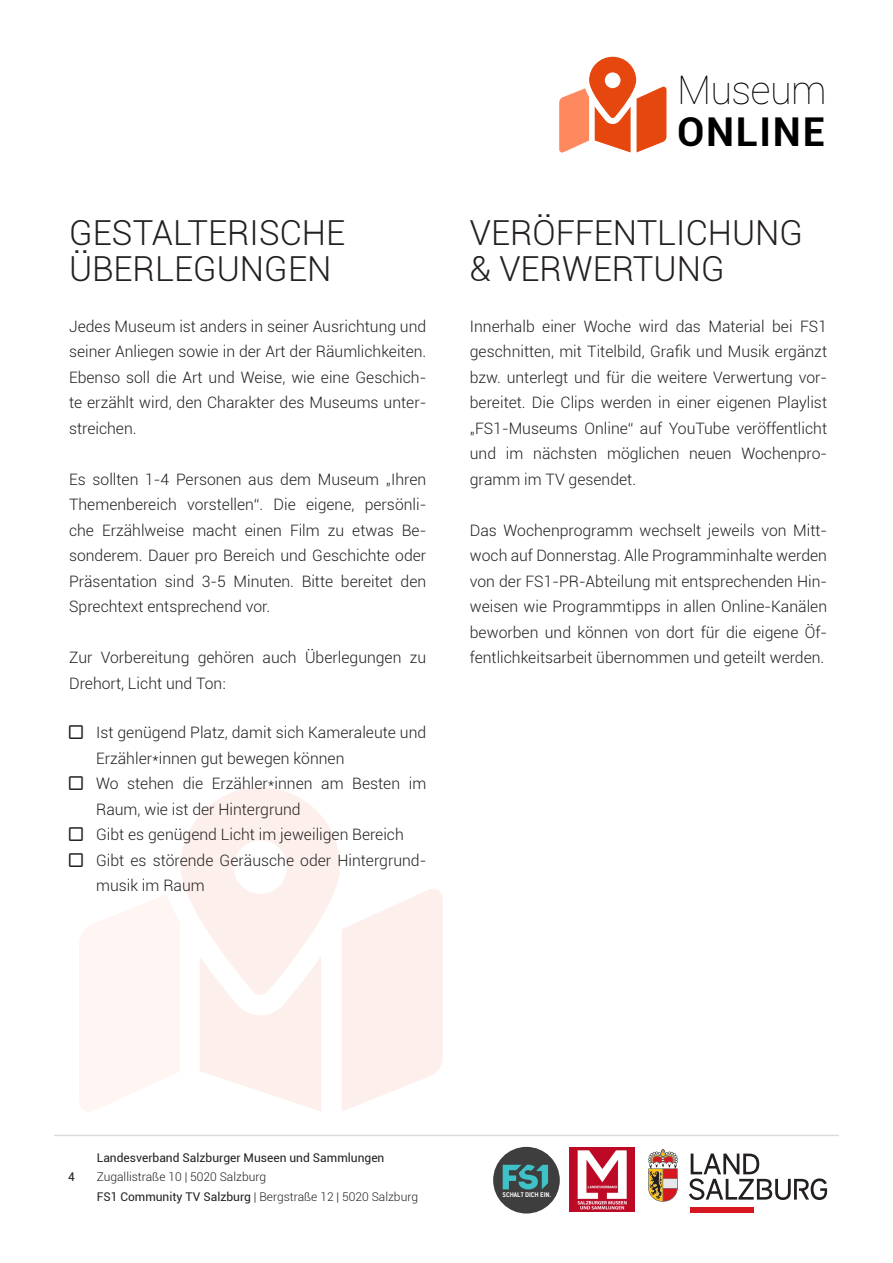
<style>
.page{position:relative;width:893px;height:1263px;background:#fff}
.page>*{position:absolute;margin:0;border:0;box-sizing:border-box;transform-origin:0 0}
.t1{font:100 39.75px "Roboto";letter-spacing:-.02em;color:#000}
.t2{font:700 39.75px "Roboto";letter-spacing:.04em;color:#000}
.t3{font:300 34.5px/36px "Roboto";color:#231f20}
.fliesstext{font:300 15.75px/25.5px "Roboto";color:#231f20;text-align:justify}
.t4{font:300 12px/19.5px "Roboto";color:#231f20}
.t5{font:12px "Roboto";color:#231f20}
.t6{font:700 7.5px "Conduit ITC";color:#f9f9f9}
.s1{font-weight:400}
</style>
<div class="page">
<svg style="left:559px;top:57px;width:107px;height:96px"></svg>
<img style="left:570px;top:1147px;width:64px;height:64px">
<div style="left:493px;top:1147px;width:67px;height:66px;background:#3e3e3f;border-radius:50%"></div>
<svg style="left:503px;top:1164px;width:45px;height:25px"></svg>
<svg style="left:648px;top:1149px;width:30px;height:53px"></svg>
<div style="left:691px;top:1207px;width:63px;height:6px;background:#d7171f"></div>
<svg style="left:689px;top:1153px;width:138px;height:47px"></svg>
<hr style="left:54px;top:1135px;width:785px;height:1px;background:#dcdddf">
<p class="t3" style="left:69px;top:213px;width:278px">GESTALTERISCHE<br>ÜBERLEGUNGEN</p>
<p class="fliesstext" style="left:69px;top:313px;width:359px">Jedes Museum ist anders in seiner Ausrichtung und seiner Anliegen sowie in der Art der Räumlichkeiten.<br>Ebenso soll die Art und Weise, wie eine Geschich&shy;te erzählt wird, den Charakter des Museums unter&shy;streichen.</p>
<p class="fliesstext" style="left:69px;top:466px;width:359px">Es sollten 1-4 Personen aus dem Museum „Ihren Themenbereich vorstellen“. Die eigene, persönli&shy;che Erzählweise macht einen Film zu etwas Be&shy;sonderem. Dauer pro Bereich und Geschichte oder Präsentation sind 3-5 Minuten. Bitte bereitet den Sprechtext entsprechend vor.</p>
<p class="fliesstext" style="left:69px;top:644px;width:359px">Zur Vorbereitung gehören auch Überlegungen zu<br>Drehort, Licht und Ton:</p>
<p class="fliesstext" style="left:96px;top:719px;width:332px">Ist genügend Platz, damit sich Kameraleute und<br>Erzähler*innen gut bewegen können</p>
<p class="fliesstext" style="left:96px;top:770px;width:332px">Wo stehen die Erzähler*innen am Besten im<br>Raum, wie ist der Hintergrund</p>
<p class="fliesstext" style="left:96px;top:821px;width:309px">Gibt es genügend Licht im jeweiligen Bereich</p>
<p class="fliesstext" style="left:96px;top:847px;width:332px">Gibt es störende Geräusche oder Hintergrund&shy;musik im Raum</p>
<h1 class="t1" style="left:677px;top:62px;width:151px">Museum</h1>
<h1 class="t2" style="left:677px;top:104px;width:149px">ONLINE</h1>
<p class="t3" style="left:470px;top:213px;width:335px">VERÖFFENTLICHUNG &amp; VERWERTUNG</p>
<p class="fliesstext" style="left:470px;top:313px;width:359px">Innerhalb einer Woche wird das Material bei FS1 geschnitten, mit Titelbild, Grafik und Musik ergänzt bzw. unterlegt und für die weitere Verwertung vor&shy;bereitet. Die Clips werden in einer eigenen Playlist „FS1-Museums Online“ auf YouTube veröffentlicht und im nächsten möglichen neuen Wochenpro&shy;gramm im TV gesendet.</p>
<p class="fliesstext" style="left:470px;top:517px;width:359px">Das Wochenprogramm wechselt jeweils von Mitt&shy;woch auf Donnerstag. Alle Programminhalte werden von der FS1-PR-Abteilung mit entsprechenden Hin&shy;weisen wie Programmtipps in allen Online-Kanälen beworben und können von dort für die eigene Öf&shy;fentlichkeitsarbeit übernommen und geteilt werden.</p>
<p class="t5" style="left:68px;top:1168px;width:8px">4</p>
<p class="t5" style="left:97px;top:1149px;width:289px">Landesverband Salzburger Museen und Sammlungen</p>
<p class="t4" style="left:97px;top:1167px;width:323px">Zugallistraße 10 | 5020 Salzburg<br><span class="s1">FS1 Community TV Salzburg</span> | Bergstraße 12 | 5020 Salzburg</p>
<p class="t6" style="left:503px;top:1190px;width:50px">SCHALT DICH EIN.</p>
</div>
